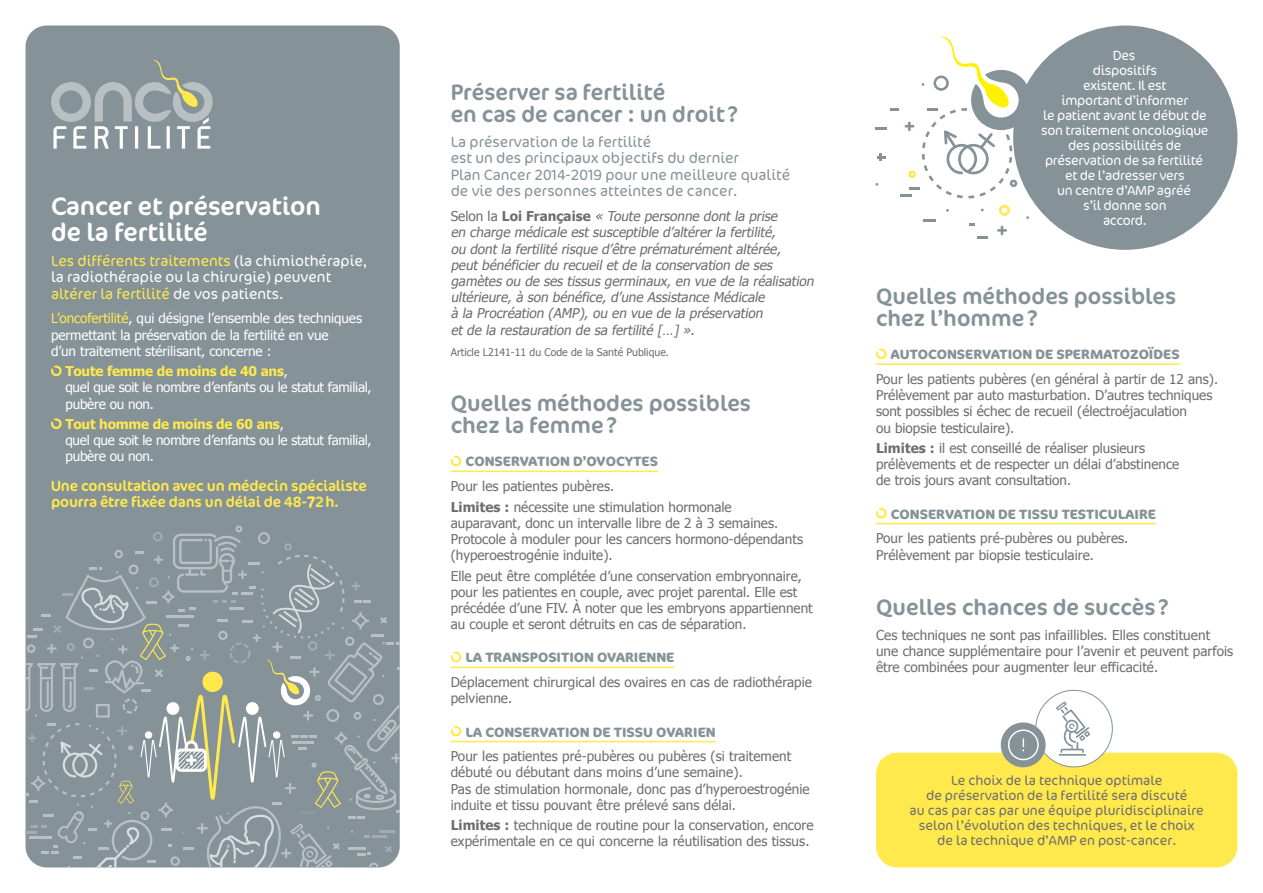
<style>
.page{position:relative;width:1263px;height:893px;background:#fff}
.page>*{position:absolute;margin:0;border:0;box-sizing:border-box;transform-origin:0 0}
.t1{font:25.5px/25.5px "Cocon";color:#fff}
.t2{font:22.5px/21.8px "Cocon";color:#859298}
.t3{font:300 15px/16.5px "Cocon";color:#859298}
.t4{font:300 15px/16.5px "Cocon";color:#fff}
.t5{font:15px/16.5px "Cocon";letter-spacing:-.01em;color:#ffe94d}
.t6{font:13.5px/16.2px "Tahoma";color:#6c6d70}
.t7{font:italic 13.5px/16.2px "Tahoma";color:#6c6d70}
.t8{font:13.5px/16.2px "Tahoma";letter-spacing:-.005em;color:#fff}
.t9{font:300 13.5px/15px "Cocon";letter-spacing:-.02em;color:#fff;text-align:center}
.t10{font:300 13.5px/15px "Cocon";color:#6c6d70;text-align:center}
.t11{font:700 13.5px "Cocon";color:#859298}
.t12{font:10.5px "Tahoma";color:#6c6d70}
.s1{color:#ffe94d}
.s2{font-weight:700;color:#ffe94d}
.s3{font-weight:300}
.s4{font-style:normal}
.s5{font-weight:700;font-style:normal}
.s6{font-weight:700}
</style>
<div class="page">
<div style="left:26px;top:26px;width:374px;height:841px;background:#859298;border-radius:21px"></div>
<svg style="left:26px;top:526px;width:374px;height:341px"></svg>
<svg style="left:978px;top:236px;width:10px;height:3px"></svg>
<svg style="left:923px;top:219px;width:12px;height:2px"></svg>
<svg style="left:997px;top:226px;width:10px;height:9px"></svg>
<svg style="left:969px;top:223px;width:6px;height:3px"></svg>
<svg style="left:999px;top:205px;width:11px;height:11px"></svg>
<svg style="left:875px;top:36px;width:158px;height:162px"></svg>
<svg style="left:51px;top:60px;width:162px;height:89px"></svg>
<svg style="left:51px;top:365px;width:11px;height:12px"></svg>
<svg style="left:51px;top:418px;width:11px;height:11px"></svg>
<hr style="left:451px;top:471px;width:207px;height:1px;background:#ffe94d">
<hr style="left:451px;top:667px;width:223px;height:1px;background:#ffe94d">
<hr style="left:451px;top:741px;width:265px;height:1px;background:#ffe94d">
<svg style="left:450px;top:455px;width:12px;height:12px"></svg>
<svg style="left:450px;top:651px;width:12px;height:12px"></svg>
<svg style="left:450px;top:725px;width:12px;height:12px"></svg>
<hr style="left:876px;top:363px;width:304px;height:2px;background:#ffe94d">
<hr style="left:876px;top:523px;width:280px;height:1px;background:#ffe94d">
<svg style="left:876px;top:348px;width:11px;height:12px"></svg>
<svg style="left:876px;top:508px;width:11px;height:11px"></svg>
<div style="left:876px;top:753px;width:361px;height:114px;background:#ffe94d;border-radius:21px"></div>
<div style="left:1013px;top:26px;width:224px;height:224px;background:#859298;border-radius:50%"></div>
<div style="left:1036px;top:690px;width:76px;height:77px;background:#fff;border-radius:50%"></div>
<div style="left:1001px;top:722px;width:45px;height:45px;background:#859298;border-radius:50%"></div>
<svg style="left:1008px;top:729px;width:31px;height:31px"></svg>
<hr style="left:1059px;top:754px;width:27px;height:2px;background:#859298">
<svg style="left:1056px;top:702px;width:34px;height:51px"></svg>
<h1 class="t1" style="left:51px;top:194px;width:271px">Cancer et préservation de la fertilité</h1>
<p class="t4" style="left:51px;top:253px;width:318px"><span class="s1">Les différents traitements</span> (la chimiothérapie, la radiothérapie ou la chirurgie) peuvent <span class="s1">altérer la fertilité</span> de vos patients.</p>
<p class="t8" style="left:51px;top:310px;width:312px"><span class="s1">L’oncofertilité</span>, qui désigne l’ensemble des techniques permettant la préservation de la fertilité en vue<br>d’un traitement stérilisant, concerne :</p>
<p class="t8" style="left:65px;top:363px;width:308px"><span class="s2">Toute femme de moins de 40 ans</span>,<br>quel que soit le nombre d’enfants ou le statut familial, pubère ou non.</p>
<p class="t8" style="left:65px;top:415px;width:308px"><span class="s2">Tout homme de moins de 60 ans</span>,<br>quel que soit le nombre d’enfants ou le statut familial, pubère ou non.</p>
<p class="t5" style="left:51px;top:478px;width:317px">Une consultation avec un médecin spécialiste pourra être fixée dans un délai de 48-<span class="s3">7</span>2 h.</p>
<h2 class="t2" style="left:451px;top:82px;width:289px">Préserver sa fertilité<br>en cas de cancer : un droit ?</h2>
<p class="t3" style="left:451px;top:134px;width:341px">La préservation de la fertilité<br>est un des principaux objectifs du dernier<br>Plan Cancer 2014-2019 pour une meilleure qualité de vie des personnes atteintes de cancer.</p>
<p class="t7" style="left:451px;top:207px;width:367px"><span class="s4">S e l o n l a</span> <span class="s5">L o i F ra n ç a i s e</span> « Toute personne dont la prise<br>en charge médicale est susceptible d’altérer la fertilité,<br>ou dont la fertilité risque d’être prématurément altérée, peut bénéficier du recueil et de la conservation de ses gamètes ou de ses tissus germinaux, en vue de la réalisation ultérieure, à son bénéfice, d’une Assistance Médicale<br>à la Procréation (AMP), ou en vue de la préservation<br>et de la restauration de sa fertilité […] ».</p>
<p class="t12" style="left:451px;top:345px;width:220px">Article L2141-11 du Code de la Santé Publique.</p>
<h2 class="t2" style="left:451px;top:393px;width:302px">Quelles méthodes possibles chez la femme ?</h2>
<p class="t11" style="left:466px;top:454px;width:194px">CONSERVATION D’OVOCYTES</p>
<p class="t6" style="left:451px;top:475px;width:282px;line-height:20.4px">Pour les patientes pubères.<br><span class="s6">Limites :</span> nécessite une stimulation hormonale</p>
<p class="t6" style="left:451px;top:514px;width:354px">auparavant, donc un intervalle libre de 2 à 3 semaines.<br>Protocole à moduler pour les cancers hormono-dépendants (hyperoestrogénie induite).</p>
<p class="t6" style="left:451px;top:567px;width:363px">Elle peut être complétée d’une conservation embryonnaire, pour les patientes en couple, avec projet parental. Elle est précédée d’une FIV. À noter que les embryons appartiennent au couple et seront détruits en cas de séparation.</p>
<p class="t11" style="left:466px;top:650px;width:210px">LA TRANSPOSITION OVARIENNE</p>
<p class="t6" style="left:451px;top:673px;width:363px">Déplacement chirurgical des ovaires en cas de radiothérapie pelvienne.</p>
<p class="t11" style="left:466px;top:724px;width:251px">LA CONSERVATION DE TISSU OVARIEN</p>
<p class="t6" style="left:451px;top:748px;width:360px">Pour les patientes pré-pubères ou pubères (si traitement débuté ou débutant dans moins d’une semaine).<br>Pas de stimulation hormonale, donc pas d’hyperoestrogénie induite et tissu pouvant être prélevé sans délai.</p>
<p class="t6" style="left:451px;top:817px;width:364px"><span class="s6">Limites :</span> technique de routine pour la conservation, encore expérimentale en ce qui concerne la réutilisation des tissus.</p>
<p class="t9" style="left:1041px;top:48px;width:169px">Des<br>dispositifs<br>existent. Il est<br>important d’informer<br>le patient avant le début de son traitement oncologique des possibilités de préservation de sa fertilité et de l’adresser vers<br>un centre d’AMP agréé<br>s’il donne son<br>accord.</p>
<h2 class="t2" style="left:876px;top:286px;width:302px">Quelles méthodes possibles chez l’homme ?</h2>
<p class="t11" style="left:891px;top:346px;width:290px">AUTOCONSERVATION DE SPERMATOZOÏDES</p>
<p class="t6" style="left:876px;top:370px;width:344px">Pour les patients pubères (en général à partir de 12 ans).<br>Prélèvement par auto masturbation. D’autres techniques sont possibles si échec de recueil (électroéjaculation<br>ou biopsie testiculaire).</p>
<p class="t6" style="left:876px;top:439px;width:305px"><span class="s6">Limites :</span> il est conseillé de réaliser plusieurs prélèvements et de respecter un délai d’abstinence de trois jours avant consultation.</p>
<p class="t11" style="left:891px;top:506px;width:267px">CONSERVATION DE TISSU TESTICULAIRE</p>
<p class="t6" style="left:876px;top:530px;width:254px">Pour les patients pré-pubères ou pubères.<br>Prélèvement par biopsie testiculaire.</p>
<h2 class="t2" style="left:876px;top:597px;width:294px">Quelles chances de succès ?</h2>
<p class="t6" style="left:876px;top:626px;width:359px">Ces techniques ne sont pas infaillibles. Elles constituent une chance supplémentaire pour l’avenir et peuvent parfois être combinées pour augmenter leur efficacité.</p>
<p class="t10" style="left:910px;top:773px;width:296px">Le choix de la technique optimale<br>de préservation de la fertilité sera discuté<br>au cas par cas par une équipe pluridisciplinaire selon l’évolution des techniques, et le choix de la technique d’AMP en post-cancer.</p>
</div>
